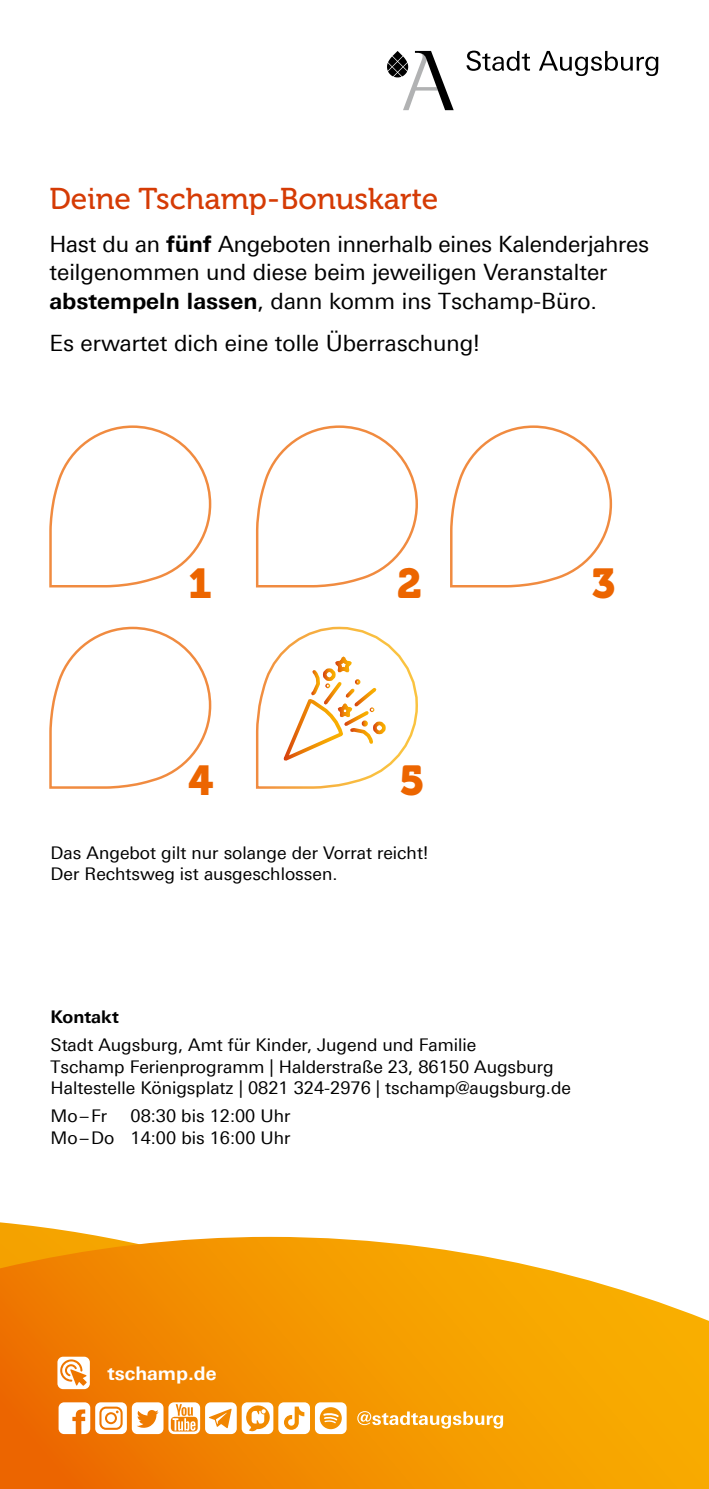
<style>
.page{position:relative;width:709px;height:1489px;background:#fff}
.page>*{position:absolute;margin:0;border:0;box-sizing:border-box;transform-origin:0 0}
.t1{font:41.5px "Museo 900";color:#ec6500}
.t2{font:30px "Museo 500";color:#d53b05}
.t3{font:22.5px/28.2px "Univers For Augsburg";color:#000}
.t4{font:700 18.75px "Univers For Augsburg";color:#fff}
.t5{font:17.5px/21.2px "Univers For Augsburg";color:#000}
.t6{font:700 17.5px "Univers For Augsburg";color:#000}
.s1{font-weight:700}
</style>
<div class="page">
<svg style="left:49px;top:425px;width:163px;height:163px"></svg>
<svg style="left:49px;top:626px;width:163px;height:163px"></svg>
<svg style="left:255px;top:425px;width:163px;height:163px"></svg>
<svg style="left:450px;top:425px;width:163px;height:163px"></svg>
<svg style="left:255px;top:626px;width:163px;height:163px"></svg>
<svg style="left:0;top:1222px;width:98px;height:14px"></svg>
<svg style="left:0;top:1236px;width:709px;height:252px;background:#f49c14"></svg>
<svg style="left:357px;top:1410px;width:146px;height:18px"></svg>
<svg style="left:59px;top:1402px;width:287px;height:31px"></svg>
<svg style="left:58px;top:1356px;width:32px;height:32px"></svg>
<svg style="left:466px;top:51px;width:64px;height:20px"></svg>
<svg style="left:539px;top:51px;width:119px;height:25px"></svg>
<svg style="left:387px;top:51px;width:66px;height:59px"></svg>
<h2 class="t2" style="left:49px;top:182px;width:390px">Deine Tschamp-Bonuskarte</h2>
<p class="t3" style="left:49px;top:230px;width:601px">Hast du an <span class="s1">fünf</span> Angeboten innerhalb eines Kalenderjahres teilgenommen und diese beim jeweiligen Veranstalter <span class="s1">abstempeln lassen</span>, dann komm ins Tschamp-Büro.</p>
<p class="t3" style="left:49px;top:329px;width:432px">Es erwartet dich eine tolle Überraschung!</p>
<h1 class="t1" style="left:188px;top:560px;width:26px">1</h1>
<h1 class="t1" style="left:397px;top:560px;width:26px">2</h1>
<h1 class="t1" style="left:591px;top:560px;width:25px">3</h1>
<h1 class="t1" style="left:188px;top:757px;width:27px">4</h1>
<h1 class="t1" style="left:399px;top:757px;width:27px">5</h1>
<p class="t5" style="left:51px;top:842px;width:379px">Das Angebot gilt nur solange der Vorrat reicht!<br>Der Rechtsweg ist ausgeschlossen.</p>
<p class="t6" style="left:51px;top:1006px;width:70px">Kontakt</p>
<p class="t5" style="left:51px;top:1034px;width:522px">Stadt Augsburg, Amt für Kinder, Jugend und Familie<br>Tschamp Ferienprogramm | Halderstraße 23, 86150 Augsburg<br>Haltestelle Königsplatz | 0821 324-2976 | tschamp@augsburg.de</p>
<p class="t5" style="left:51px;top:1105px;width:58px">Mo–Fr</p>
<p class="t5" style="left:51px;top:1105px;width:241px;text-align:right">08:30 bis 12:00 Uhr<br>Mo–Do 14:00 bis 16:00 Uhr</p>
<p class="t4" style="left:108px;top:1362px;width:110px">tschamp.de</p>
</div>
